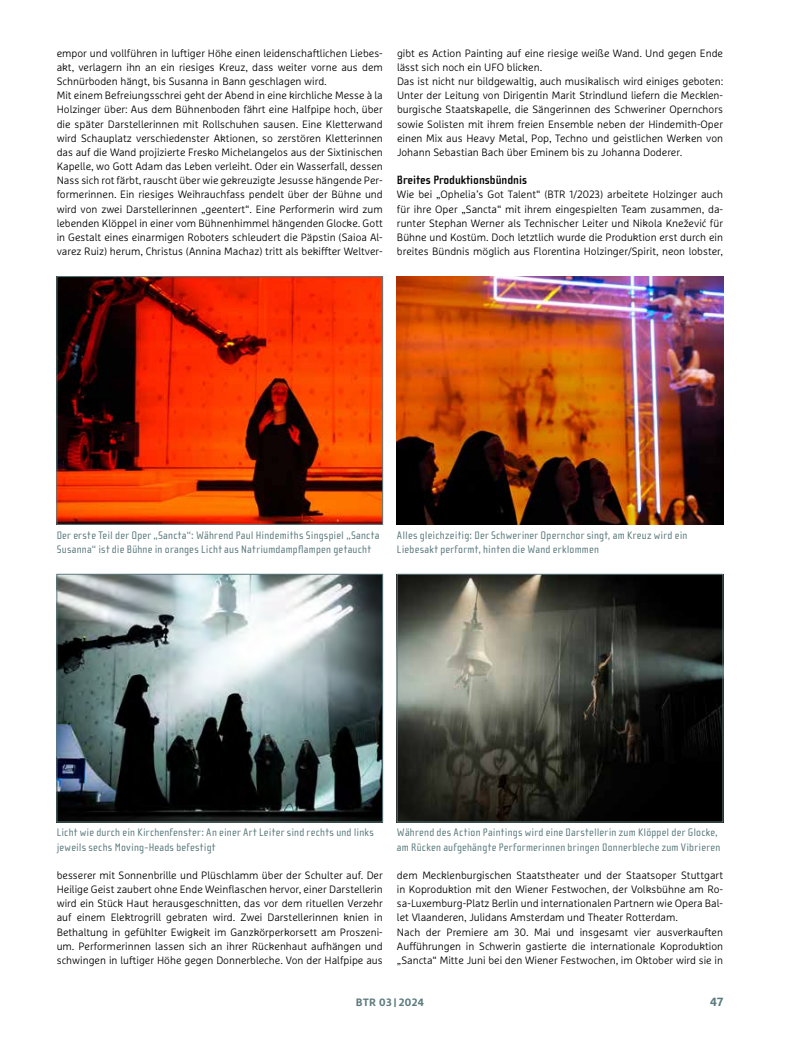
<style>
.page{position:relative;width:794px;height:1049px;background:#fff}
.page>*{position:absolute;margin:0;border:0;box-sizing:border-box;transform-origin:0 0}
.t1{font:700 12.5px "Cholla Sans OT";color:#000}
.t2{font:700 11.88px "Marselis Pro";color:#5c7b7e}
.t3{font:11.25px/14.1px "Cholla Sans OT";letter-spacing:.02em;color:#5c7b7e}
.t4{font:300 10.62px/14.1px "Marselis Pro";color:#000}
.t5{font:700 10.62px "Marselis Pro";letter-spacing:.035em;color:#5c7b7e}
</style>
<div class="page">
<img style="left:59px;top:278px;width:322px;height:244px">
<div style="left:57px;top:276px;width:326px;height:248px;border:1px solid #5c7b7e"></div>
<img style="left:397px;top:276px;width:326px;height:248px">
<img style="left:59px;top:576px;width:322px;height:244px">
<div style="left:57px;top:574px;width:326px;height:248px;border:1px solid #5c7b7e"></div>
<img style="left:399px;top:576px;width:322px;height:244px">
<div style="left:397px;top:574px;width:326px;height:248px;border:1px solid #5c7b7e"></div>
<p class="t4" style="left:57px;top:46px;width:328px">empor und vollführen in luftiger Höhe einen leidenschaftlichen Liebes&shy;akt, verlagern ihn an ein riesiges Kreuz, dass weiter vorne aus dem Schnürboden hängt, bis Susanna in Bann geschlagen wird.<br>Mit einem Befreiungsschrei geht der Abend in eine kirchliche Messe à la Holzinger über: Aus dem Bühnenboden fährt eine Halfpipe hoch, über die später Darstellerinnen mit Rollschuhen sausen. Eine Kletterwand wird Schauplatz verschiedenster Aktionen, so zerstören Kletterinnen das auf die Wand projizierte Fresko Michelangelos aus der Sixtinischen Kapelle, wo Gott Adam das Leben verleiht. Oder ein Wasserfall, dessen Nass sich rot färbt, rauscht über wie gekreuzigte Jesusse hängende Per&shy;formerinnen. Ein riesiges Weihrauchfass pendelt über der Bühne und wird von zwei Darstellerinnen „geentert“. Eine Performerin wird zum lebenden Klöppel in einer vom Bühnenhimmel hängenden Glocke. Gott in Gestalt eines einarmigen Roboters schleudert die Päpstin (Saioa Al&shy;varez Ruiz) herum, Christus (Annina Machaz) tritt als bekiffter Weltver-</p>
<p class="t4" style="left:397px;top:46px;width:328px">gibt es Action Painting auf eine riesige weiße Wand. Und gegen Ende lässt sich noch ein UFO blicken.<br>Das ist nicht nur bildgewaltig, auch musikalisch wird einiges geboten:<br>Unter der Leitung von Dirigentin Marit Strindlund liefern die Mecklen&shy;burgische Staatskapelle, die Sängerinnen des Schweriner Opernchors sowie Solisten mit ihrem freien Ensemble neben der Hindemith-Oper einen Mix aus Heavy Metal, Pop, Techno und geistlichen Werken von Johann Sebastian Bach über Eminem bis zu Johanna Doderer.</p>
<p class="t1" style="left:397px;top:173px;width:132px">Breites Produktionsbündnis</p>
<p class="t4" style="left:397px;top:187px;width:328px;text-align:justify">Wie bei „Ophelia’s Got Talent“ (BTR 1/2023) arbeitete Holzinger auch für ihre Oper „Sancta“ mit ihrem eingespielten Team zusammen, da&shy;runter Stephan Werner als Technischer Leiter und Nikola Knežević für Bühne und Kostüm. Doch letztlich wurde die Produktion erst durch ein breites Bündnis möglich aus Florentina Holzinger/Spirit, neon lobster,</p>
<p class="t3" style="left:57px;top:528px;width:324px">Der erste Teil der Oper „Sancta“: Während Paul Hindemiths Singspiel „Sancta<br>Susanna“ ist die Bühne in oranges Licht aus Natriumdampflampen getaucht</p>
<p class="t3" style="left:397px;top:528px;width:292px">Alles gleichzeitig: Der Schweriner Opernchor singt, am Kreuz wird ein<br>Liebesakt performt, hinten die Wand erklommen</p>
<p class="t3" style="left:57px;top:826px;width:319px">Licht wie durch ein Kirchenfenster: An einer Art Leiter sind rechts und links jeweils sechs Moving-Heads befestigt</p>
<p class="t3" style="left:397px;top:826px;width:325px">Während des Action Paintings wird eine Darstellerin zum Klöppel der Glocke, am Rücken aufgehängte Performerinnen bringen Donnerbleche zum Vibrieren</p>
<p class="t4" style="left:57px;top:868px;width:328px;text-align:justify">besserer mit Sonnenbrille und Plüschlamm über der Schulter auf. Der Heilige Geist zaubert ohne Ende Weinflaschen hervor, einer Darstellerin wird ein Stück Haut herausgeschnitten, das vor dem rituellen Verzehr auf einem Elektrogrill gebraten wird. Zwei Darstellerinnen knien in Bethaltung in gefühlter Ewigkeit im Ganzkörperkorsett am Proszeni&shy;um. Performerinnen lassen sich an ihrer Rückenhaut aufhängen und schwingen in luftiger Höhe gegen Donnerbleche. Von der Halfpipe aus</p>
<p class="t4" style="left:397px;top:868px;width:328px">dem Mecklenburgischen Staatstheater und der Staatsoper Stuttgart in Koproduktion mit den Wiener Festwochen, der Volksbühne am Ro&shy;sa-Luxemburg-Platz Berlin und internationalen Partnern wie Opera Bal&shy;let Vlaanderen, Julidans Amsterdam und Theater Rotterdam.<br>Nach der Premiere am 30. Mai und insgesamt vier ausverkauften Aufführungen in Schwerin gastierte die internationale Koproduktion „Sancta“ Mitte Juni bei den Wiener Festwochen, im Oktober wird sie in</p>
<p class="t5" style="left:356px;top:996px;width:69px">BTR 03 | 2024</p>
<p class="t2" style="left:710px;top:995px;width:14px">47</p>
</div>
